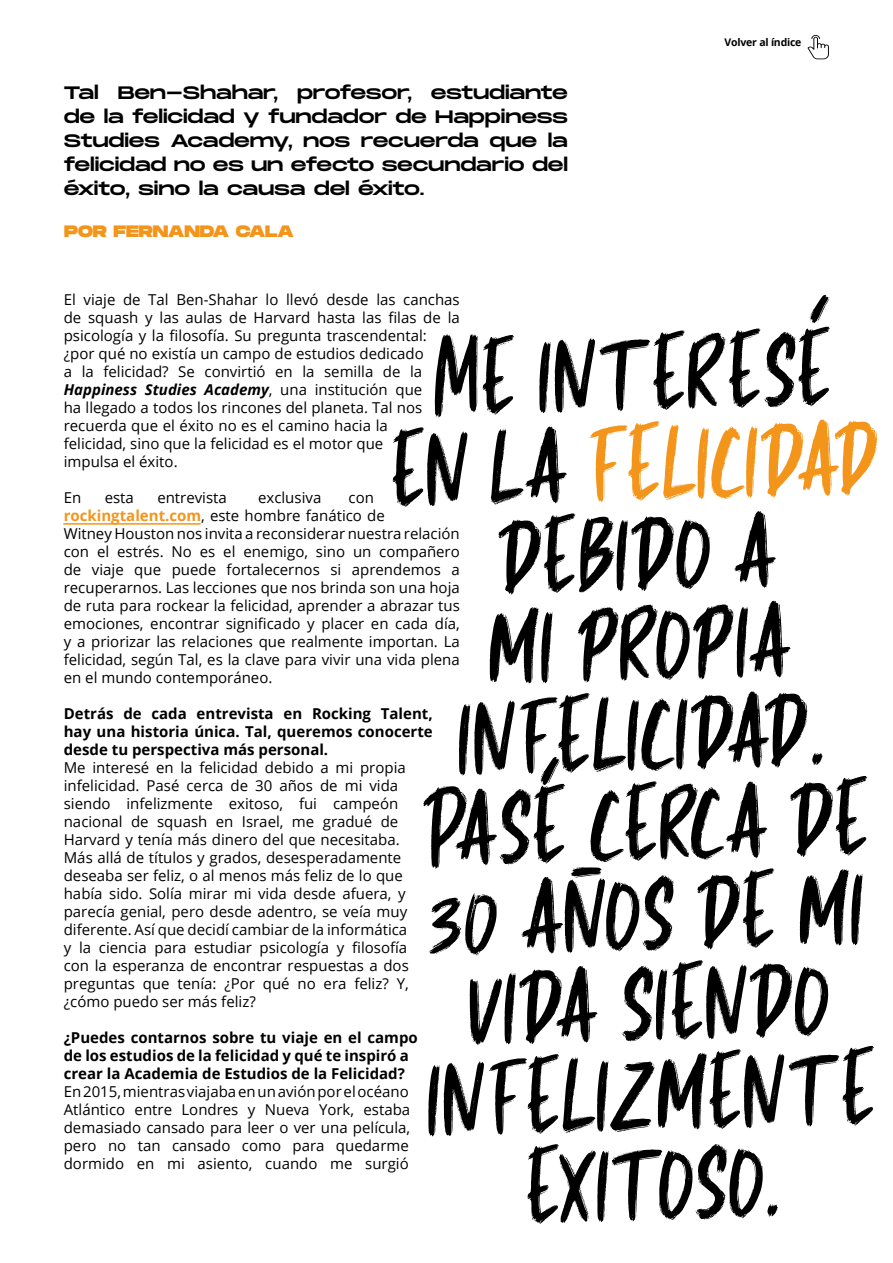
<style>
.page{position:relative;width:893px;height:1263px;background:#fff}
.page>*{position:absolute;margin:0;border:0;box-sizing:border-box;transform-origin:0 0}
.t1{font:18px/24px "Monument Extended";letter-spacing:-.015em;color:#000;text-align:justify}
.t2{font:800 16.5px "Monument Extended";color:#f4951b}
.t3{font:15px/18px "Open Sans";color:#000}
.t4{font:700 15px/18px "Open Sans";color:#000;text-align:justify}
.t5{font:700 10.5px "Open Sans";letter-spacing:-.02em;color:#000}
.s1{font-weight:700;font-style:italic}
.s2{font-weight:700;color:#f4951b}
</style>
<div class="page">
<svg style="left:527px;top:1144px;width:251px;height:80px"></svg>
<svg style="left:489px;top:601px;width:301px;height:82px"></svg>
<svg style="left:423px;top:691px;width:451px;height:445px"></svg>
<svg style="left:807px;top:35px;width:22px;height:24px"></svg>
<hr style="left:64px;top:523px;width:136px;height:2px;background:#f4951b">
<svg style="left:392px;top:295px;width:485px;height:299px"></svg>
<p class="t1" style="left:64px;top:81px;width:506px">Tal Ben-Shahar, profesor, estudiante de la felicidad y fundador de Happiness Studies Academy, nos recuerda que la felicidad no es un efecto secundario del éxito, sino la causa del éxito.</p>
<p class="t2" style="left:64px;top:220px;width:231px">POR FERNANDA CALA</p>
<p class="t3" style="left:64px;top:290px;width:398px">El viaje de Tal Ben-Shahar lo llevó desde las canchas de squash y las aulas de Harvard hasta las filas de la psicología y la filosofía. Su pregunta trascendental: ¿por qué no existía un campo de estudios dedicado<br>a la felicidad? Se convirtió en la semilla de la <span class="s1">Happiness Studies Academy</span>, una institución que<br>ha llegado a todos los rincones del planeta. Tal nos recuerda que el éxito no es el camino hacia la<br>felicidad, sino que la felicidad es el motor que<br>impulsa el éxito.</p>
<p class="t3" style="left:64px;top:488px;width:19px">En</p>
<p class="t3" style="left:105px;top:488px;width:31px">esta</p>
<p class="t3" style="left:157px;top:488px;width:71px">entrevista</p>
<p class="t3" style="left:258px;top:488px;width:65px">exclusiva</p>
<p class="t3" style="left:64px;top:488px;width:398px;text-indent:285px">con <span class="s2">rockingtalent.com</span>, este hombre fanático de<br>Witney Houston nos invita a reconsiderar nuestra relación con el estrés. No es el enemigo, sino un compañero de viaje que puede fortalecernos si aprendemos a recuperarnos. Las lecciones que nos brinda son una hoja de ruta para rockear la felicidad, aprender a abrazar tus emociones, encontrar significado y placer en cada día, y a priorizar las relaciones que realmente importan. La felicidad, según Tal, es la clave para vivir una vida plena en el mundo contemporáneo.</p>
<p class="t4" style="left:64px;top:704px;width:370px">Detrás de cada entrevista en Rocking Talent, hay una historia única. Tal, queremos conocerte desde tu perspectiva más personal.</p>
<p class="t3" style="left:64px;top:758px;width:347px">Me interesé en la felicidad debido a mi propia infelicidad. Pasé cerca de 30 años de mi vida siendo infelizmente exitoso, fui campeón nacional de squash en Israel, me gradué de Harvard y tenía más dinero del que necesitaba.<br>Más allá de títulos y grados, desesperadamente deseaba ser feliz, o al menos más feliz de lo que había sido. Solía mirar mi vida desde afuera, y parecía genial, pero desde adentro, se veía muy diferente. Así que decidí cambiar de la informática y la ciencia para estudiar psicología y filosofía con la esperanza de encontrar respuestas a dos preguntas que tenía: ¿Por qué no era feliz? Y, ¿cómo puedo ser más feliz?</p>
<p class="t4" style="left:64px;top:1028px;width:356px;text-align:left">¿Puedes contarnos sobre tu viaje en el campo de los estudios de la felicidad y qué te inspiró a crear la Academia de Estudios de la Felicidad?</p>
<p class="t3" style="left:64px;top:1082px;width:348px;text-align:justify">En 2015, mientras viajaba en un avión por el océano Atlántico entre Londres y Nueva York, estaba demasiado cansado para leer o ver una película, pero no tan cansado como para quedarme dormido en mi asiento, cuando me surgió</p>
<p class="t5" style="left:725px;top:35px;width:78px">Volver al índice</p>
</div>
